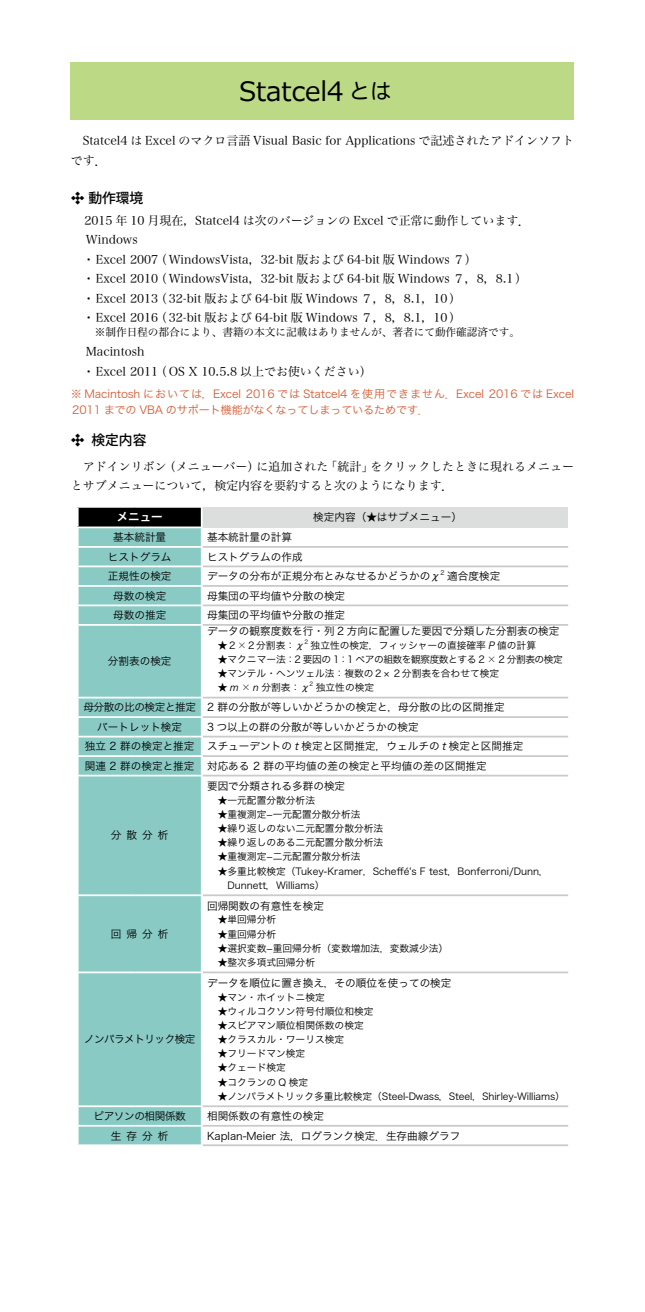
<style>
.page{position:relative;width:645px;height:1312px;background:#fff}
.page>*{position:absolute;margin:0;border:0;box-sizing:border-box;transform-origin:0 0}
.t1{font:26.62px "Meiryo";color:#000}
.t2{font:21.25px "Hira Maru Pro N W4";color:#000}
.t3{font:500 13.75px "Koz Go Std";color:#000}
.t4{font:13.75px "J Cfg";color:#000}
.t5{font:12px/19.5px "Hira Min Pro N W3";color:#000}
.t6{font:11.5px "Hira Kaku Pro W6";color:#fff}
.t7{font:11.12px/16px "Hira Kaku Pro N W3";letter-spacing:-.01em;color:#d55c34}
.t8{font:10.62px "Hira Kaku Pro W3";color:#000}
.t9{font:10.62px "Hira Min Pro N W3";color:#000}
.t10{font:10.62px "Hira Kaku Pro W3";letter-spacing:-.04em;color:#000}
.t11{font:10.62px "Hira Kaku Pro W3";letter-spacing:-.05em;color:#000}
.t12{font:9.75px/14.1px "Hira Kaku Pro W3";color:#000}
.t13{font:9.75px "Hira Kaku Pro W3";letter-spacing:-.05em;color:#000}
.t14{font:6.25px "Hira Kaku Pro W3";color:#000}
.t15{font:5.62px "Hira Kaku Pro W3";color:#000}
.s1{font-family:"J Cfg";font-weight:400}
</style>
<div class="page">
<div style="left:71px;top:62px;width:503px;height:57px;background:#bcda86"></div>
<div style="left:78px;top:506px;width:124px;height:21px;background:#000"></div>
<div style="left:202px;top:506px;width:366px;height:21px;background:#dcdddd"></div>
<div style="left:79px;top:528px;width:122px;height:616px;background:#89cac4"></div>
<hr style="left:203px;top:546px;width:365px;height:1px;background:#c9caca">
<hr style="left:203px;top:565px;width:365px;height:2px;background:#c9caca">
<hr style="left:203px;top:585px;width:365px;height:1px;background:#c9caca">
<hr style="left:203px;top:604px;width:365px;height:2px;background:#c9caca">
<hr style="left:203px;top:624px;width:365px;height:1px;background:#c9caca">
<hr style="left:203px;top:696px;width:365px;height:2px;background:#c9caca">
<hr style="left:203px;top:716px;width:365px;height:1px;background:#c9caca">
<hr style="left:203px;top:735px;width:365px;height:2px;background:#c9caca">
<hr style="left:203px;top:755px;width:365px;height:1px;background:#c9caca">
<hr style="left:203px;top:774px;width:365px;height:2px;background:#c9caca">
<hr style="left:203px;top:894px;width:365px;height:2px;background:#c9caca">
<hr style="left:203px;top:971px;width:365px;height:2px;background:#c9caca">
<hr style="left:203px;top:1105px;width:365px;height:1px;background:#c9caca">
<hr style="left:203px;top:1124px;width:365px;height:2px;background:#c9caca">
<hr style="left:203px;top:1144px;width:365px;height:1px;background:#c9caca">
<hr style="left:77px;top:506px;width:58px;height:1px;background:#fff">
<hr style="left:135px;top:506px;width:68px;height:1px;background:#fff">
<hr style="left:77px;top:526px;width:58px;height:2px;background:#fff">
<hr style="left:135px;top:526px;width:68px;height:2px;background:#fff">
<hr style="left:77px;top:546px;width:58px;height:1px;background:#fff">
<hr style="left:135px;top:546px;width:68px;height:1px;background:#fff">
<hr style="left:77px;top:565px;width:58px;height:2px;background:#fff">
<hr style="left:135px;top:565px;width:68px;height:2px;background:#fff">
<hr style="left:77px;top:585px;width:58px;height:1px;background:#fff">
<hr style="left:135px;top:585px;width:68px;height:1px;background:#fff">
<hr style="left:77px;top:604px;width:58px;height:2px;background:#fff">
<svg style="left:77px;top:507px;width:2px;height:117px"></svg>
<hr style="left:135px;top:604px;width:68px;height:2px;background:#fff">
<svg style="left:201px;top:507px;width:2px;height:100px"></svg>
<hr style="left:77px;top:624px;width:58px;height:1px;background:#fff">
<hr style="left:135px;top:624px;width:68px;height:1px;background:#fff">
<hr style="left:77px;top:696px;width:58px;height:2px;background:#fff">
<hr style="left:135px;top:696px;width:68px;height:2px;background:#fff">
<hr style="left:77px;top:716px;width:58px;height:1px;background:#fff">
<hr style="left:135px;top:716px;width:68px;height:1px;background:#fff">
<hr style="left:77px;top:735px;width:58px;height:2px;background:#fff">
<hr style="left:135px;top:735px;width:68px;height:2px;background:#fff">
<hr style="left:77px;top:755px;width:58px;height:1px;background:#fff">
<svg style="left:78px;top:698px;width:1px;height:76px"></svg>
<hr style="left:135px;top:755px;width:68px;height:1px;background:#fff">
<hr style="left:77px;top:774px;width:58px;height:2px;background:#fff">
<hr style="left:135px;top:774px;width:68px;height:2px;background:#fff">
<hr style="left:77px;top:894px;width:58px;height:2px;background:#fff">
<hr style="left:135px;top:894px;width:68px;height:2px;background:#fff">
<hr style="left:77px;top:971px;width:58px;height:2px;background:#fff">
<hr style="left:135px;top:971px;width:68px;height:2px;background:#fff">
<hr style="left:77px;top:1105px;width:58px;height:1px;background:#fff">
<hr style="left:135px;top:1105px;width:68px;height:1px;background:#fff">
<hr style="left:77px;top:1124px;width:58px;height:2px;background:#fff">
<svg style="left:78px;top:1107px;width:1px;height:37px"></svg>
<hr style="left:135px;top:1124px;width:68px;height:2px;background:#fff">
<h1 class="t1" style="left:239px;top:73px;width:106px">Statcel4</h1>
<p class="t5" style="left:71px;top:130px;width:505px">　Statcel4 は Excel のマクロ言語 Visual Basic for Applications で記述されたアドインソフトです．</p>
<p class="t3" style="left:71px;top:189px;width:74px"><span class="s1">✣</span> 動作環境</p>
<p class="t5" style="left:84px;top:209px;width:447px">2015 年 10 月現在，Statcel4 は次のバージョンの Excel で正常に動作しています．</p>
<p class="t5" style="left:86px;top:229px;width:53px">Windows</p>
<p class="t5" style="left:155px;top:248px;width:323px">（WindowsVista，32-bit 版および 64-bit 版 Windows ７(</p>
<h2 class="t2" style="left:349px;top:73px;width:44px">とは</h2>
<p class="t5" style="left:155px;top:248px;width:373px;text-indent:-72px">・Excel 2007<br>（WindowsVista，32-bit 版および 64-bit 版 Windows ７，8，8.1(</p>
<p class="t5" style="left:155px;top:268px;width:307px;text-indent:-72px">・Excel 2010<br>（32-bit 版および 64-bit 版 Windows ７，8，8.1，10(</p>
<p class="t5" style="left:155px;top:287px;width:307px;text-indent:-72px">・Excel 2013<br>（32-bit 版および 64-bit 版 Windows ７，8，8.1，10(</p>
<p class="t5" style="left:83px;top:307px;width:77px">・Excel 2016</p>
<p class="t9" style="left:105px;top:323px;width:416px">制作日程の都合により、書籍の本文に記載はありませんが、著者にて動作確認済です。</p>
<p class="t5" style="left:86px;top:340px;width:60px">Macintosh</p>
<p class="t5" style="left:155px;top:360px;width:218px">（OS X 10.5.8 以上でお使いください(</p>
<p class="t5" style="left:83px;top:360px;width:77px">・Excel 2011</p>
<p class="t7" style="left:71px;top:385px;width:505px">※ Macintosh においては，Excel 2016 では Statcel4 を使用できません．Excel 2016 では Excel<br>2011 までの VBA のサポート機能がなくなってしまっているためです．</p>
<p class="t3" style="left:91px;top:431px;width:56px">検定内容</p>
<p class="t4" style="left:71px;top:433px;width:15px">✣</p>
<p class="t5" style="left:164px;top:455px;width:97px">（メニューバー）</p>
<p class="t5" style="left:325px;top:455px;width:49px">「統計」</p>
<p class="t5" style="left:71px;top:455px;width:384px;text-indent:12px">アドインリボン<br>とサブメニューについて，検定内容を要約すると次のようになります．</p>
<p class="t8" style="left:313px;top:507px;width:150px">検定内容（★はサブメニュー(</p>
<p class="t5" style="left:257px;top:455px;width:73px">に追加された</p>
<p class="t5" style="left:370px;top:455px;width:205px">をクリックしたときに現れるメニュー</p>
<p class="t6" style="left:117px;top:506px;width:48px">メニュー</p>
<p class="t8" style="left:113px;top:527px;width:55px">基本統計量</p>
<p class="t8" style="left:108px;top:547px;width:65px">ヒストグラム</p>
<p class="t8" style="left:108px;top:566px;width:65px">正規性の検定</p>
<p class="t8" style="left:113px;top:586px;width:55px">母数の検定</p>
<p class="t8" style="left:113px;top:605px;width:55px">母数の推定</p>
<p class="t8" style="left:108px;top:651px;width:65px">分割表の検定</p>
<p class="t10" style="left:83px;top:697px;width:114px">母分散の比の検定と推定</p>
<p class="t8" style="left:97px;top:717px;width:87px">バートレット検定</p>
<p class="t8" style="left:85px;top:736px;width:111px">独立 2 群の検定と推定</p>
<p class="t8" style="left:85px;top:756px;width:111px">関連 2 群の検定と推定</p>
<p class="t8" style="left:111px;top:825px;width:59px">分散分析</p>
<p class="t8" style="left:111px;top:924px;width:59px">回帰分析</p>
<p class="t11" style="left:84px;top:1029px;width:113px">ノンパラメトリック検定</p>
<p class="t10" style="left:94px;top:1106px;width:94px">ピアソンの相関係数</p>
<p class="t8" style="left:111px;top:1125px;width:59px">生存分析</p>
<p class="t8" style="left:207px;top:527px;width:87px">基本統計量の計算</p>
<p class="t8" style="left:207px;top:547px;width:97px">ヒストグラムの作成</p>
<p class="t14" style="left:440px;top:567px;width:6px">2</p>
<p class="t8" style="left:447px;top:566px;width:55px">適合度検定</p>
<p class="t8" style="left:207px;top:566px;width:235px">データの分布が正規分布とみなせるかどうかのχ</p>
<p class="t8" style="left:207px;top:586px;width:140px">母集団の平均値や分散の検定</p>
<p class="t8" style="left:207px;top:605px;width:140px">母集団の平均値や分散の推定</p>
<p class="t8" style="left:207px;top:621px;width:354px">データの観察度数を行・列 2 方向に配置した要因で分類した分割表の検定</p>
<p class="t12" style="left:311px;top:637px;width:227px">独立性の検定，フィッシャーの直接確率 P 値の計算</p>
<p class="t15" style="left:304px;top:636px;width:5px">2</p>
<p class="t12" style="left:218px;top:637px;width:89px">★２╳２分割表：χ</p>
<p class="t13" style="left:218px;top:650px;width:347px">★マクニマー法：2 要因の 1：1 ペアの組数を観察度数とする 2 ╳ 2 分割表の検定</p>
<p class="t12" style="left:316px;top:665px;width:185px;text-indent:-98px">★マンテル・ヘンツェル法：複数の２× ２分割表を合わせて検定独立性の検定</p>
<p class="t15" style="left:310px;top:679px;width:5px">2</p>
<p class="t12" style="left:218px;top:679px;width:94px">★ m ╳ n 分割表：χ</p>
<p class="t8" style="left:207px;top:697px;width:299px">2 群の分散が等しいかどうかの検定と，母分散の比の区間推定</p>
<p class="t8" style="left:207px;top:717px;width:213px">3 つ以上の群の分散が等しいかどうかの検定</p>
<p class="t8" style="left:207px;top:736px;width:318px">スチューデントの t 検定と区間推定，ウェルチの t 検定と区間推定</p>
<p class="t8" style="left:207px;top:756px;width:281px">対応ある 2 群の平均値の差の検定と平均値の差の区間推定</p>
<p class="t8" style="left:207px;top:776px;width:140px">要因で分類される多群の検定</p>
<p class="t12" style="left:218px;top:792px;width:99px">★一元配置分散分析法</p>
<p class="t12" style="left:218px;top:806px;width:144px">★重複測定−一元配置分散分析法</p>
<p class="t12" style="left:218px;top:820px;width:167px">★繰り返しのない二元配置分散分析法</p>
<p class="t12" style="left:218px;top:834px;width:167px">★繰り返しのある二元配置分散分析法</p>
<p class="t12" style="left:218px;top:848px;width:144px">★重複測定−二元配置分散分析法</p>
<p class="t12" style="left:218px;top:863px;width:333px">★多重比較検定（Tukey-Kramer，Scheffé Fs' test，Bonferroni/Dunn，　Dunnett，Williams(</p>
<p class="t8" style="left:207px;top:896px;width:118px">回帰関数の有意性を検定</p>
<p class="t12" style="left:218px;top:911px;width:60px">★単回帰分析</p>
<p class="t12" style="left:218px;top:925px;width:60px">★重回帰分析</p>
<p class="t12" style="left:218px;top:940px;width:232px">★選択変数−重回帰分析（変数増加法，変数減少法(</p>
<p class="t12" style="left:218px;top:954px;width:99px">★整次多項式回帰分析</p>
<p class="t8" style="left:207px;top:973px;width:246px">データを順位に置き換え，その順位を使っての検定</p>
<p class="t12" style="left:218px;top:988px;width:109px">★マン・ホイットニ検定</p>
<p class="t12" style="left:218px;top:1003px;width:157px">★ウィルコクソン符号付順位和検定</p>
<p class="t12" style="left:218px;top:1017px;width:148px">★スピアマン順位相関係数の検定</p>
<p class="t12" style="left:218px;top:1031px;width:128px">★クラスカル・ワーリス検定</p>
<p class="t12" style="left:218px;top:1045px;width:89px">★フリードマン検定</p>
<p class="t12" style="left:218px;top:1059px;width:70px">★クェード検定</p>
<p class="t12" style="left:218px;top:1073px;width:92px">★コクランの Q 検定</p>
<p class="t12" style="left:218px;top:1088px;width:349px">★ノンパラメトリック多重比較検定（Steel-Dwass，Steel，Shirley-Williams(</p>
<p class="t8" style="left:207px;top:1106px;width:118px">相関係数の有意性の検定</p>
<p class="t8" style="left:207px;top:1125px;width:255px">Kaplan-Meier 法，ログランク検定．生存曲線グラフ</p>
</div>
